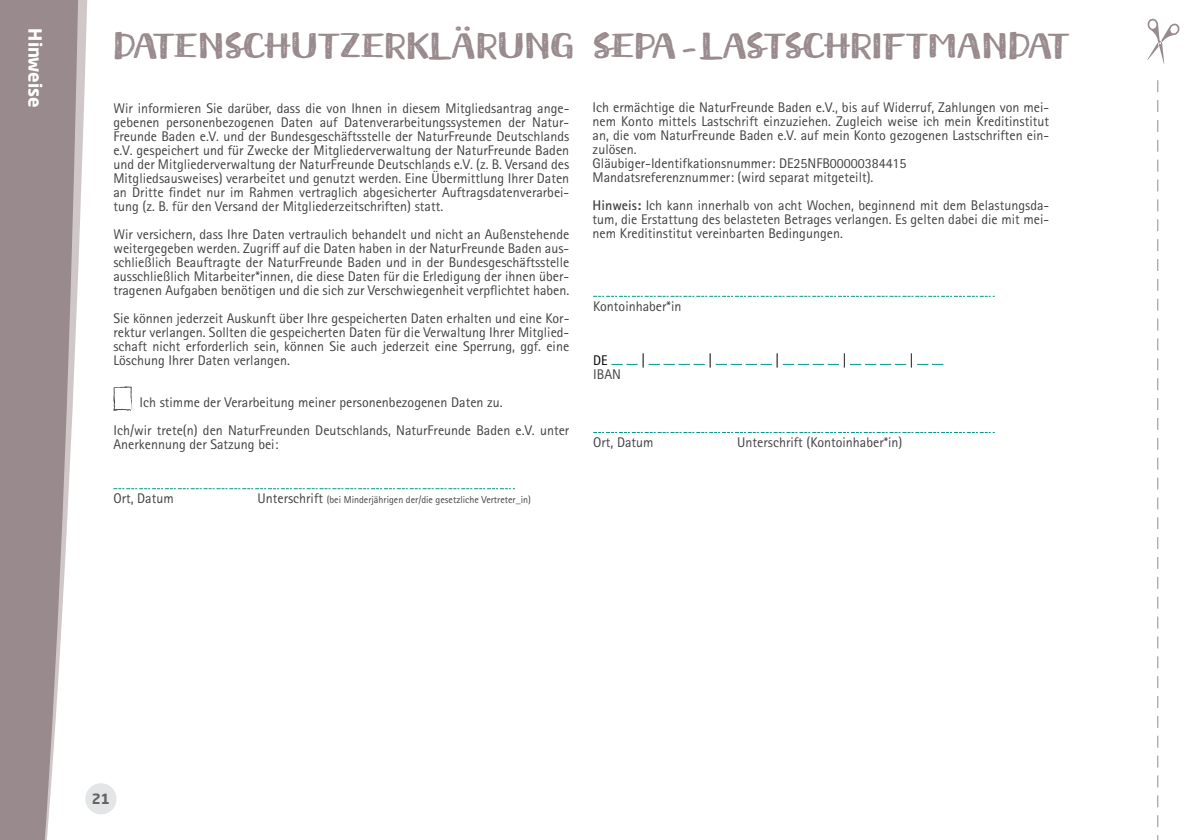
<style>
.page{position:relative;width:1191px;height:840px;background:#fff}
.page>*{position:absolute;margin:0;border:0;box-sizing:border-box;transform-origin:0 0}
.t1{font:40px "Meltow Brush Rust";letter-spacing:-.03em;color:#988a8d}
.t2{font:700 18px "Neo Sans Pro";color:#fff}
.t3{font:14px/14px "Rotis Sans Serif Std";color:#414042;text-align:justify}
.t4{font:14px "Rotis Sans Serif Std";color:#000}
.t5{font:700 14px "Neo Sans Pro";color:#636466}
.t6{font:10px "Rotis Sans Serif Std";color:#414042}
.s1{font-size:14px}
.s2{font-weight:700}
</style>
<div class="page">
<div style="left:85px;top:782px;width:31px;height:32px;background:#e4e5e6;border-radius:50%"></div>
<svg style="left:113px;top:386px;width:20px;height:25px"></svg>
<svg style="left:113px;top:488px;width:402px;height:1px"></svg>
<svg style="left:593px;top:295px;width:401px;height:1px"></svg>
<svg style="left:611px;top:363px;width:26px;height:1px"></svg>
<svg style="left:648px;top:363px;width:57px;height:1px"></svg>
<svg style="left:716px;top:363px;width:56px;height:1px"></svg>
<svg style="left:783px;top:363px;width:56px;height:1px"></svg>
<svg style="left:850px;top:363px;width:56px;height:1px"></svg>
<svg style="left:917px;top:363px;width:26px;height:1px"></svg>
<svg style="left:1157px;top:80px;width:1px;height:759px"></svg>
<svg style="left:1147px;top:18px;width:33px;height:46px"></svg>
<svg style="left:0;top:0;width:90px;height:839px;background:#a89c9e"></svg>
<p class="t2" style="left:47px;top:28px;width:81px;rotate:90deg">Hinweise</p>
<h1 class="t1" style="left:113px;top:22px;width:156px">DATEN SCHU</h1>
<h1 class="t1" style="left:318px;top:22px;width:46px">TZERKL</h1>
<h1 class="t1" style="left:450px;top:22px;width:50px">ÄRUNG</h1>
<p class="t3" style="left:113px;top:101px;width:457px">Wir informieren Sie darüber, dass die von Ihnen in diesem Mitgliedsantrag ange&shy;gebenen personenbezogenen Daten auf Datenverarbeitungssystemen der Natur-Freunde Baden e.V. und der Bundesgeschäftsstelle der NaturFreunde Deutschlands e.V. gespeichert und für Zwecke der Mitgliederverwaltung der NaturFreunde Baden und der Mitgliederverwaltung der NaturFreunde Deutschlands e.V. (z. B. Versand des Mitgliedsausweises) verarbeitet und genutzt werden. Eine Übermittlung Ihrer Daten an Dritte findet nur im Rahmen vertraglich abgesicherter Auftragsdatenverarbei&shy;tung (z. B. für den Versand der Mitgliederzeitschriften) statt.</p>
<p class="t3" style="left:113px;top:227px;width:457px">Wir versichern, dass Ihre Daten vertraulich behandelt und nicht an Außenstehende weitergegeben werden. Zugriff auf die Daten haben in der NaturFreunde Baden aus&shy;schließlich Beauftragte der NaturFreunde Baden und in der Bundesgeschäftsstelle ausschließlich Mitarbeiter*innen, die diese Daten für die Erledigung der ihnen über&shy;tragenen Aufgaben benötigen und die sich zur Verschwiegenheit verpflichtet haben.</p>
<p class="t3" style="left:113px;top:311px;width:457px">Sie können jederzeit Auskunft über Ihre gespeicherten Daten erhalten und eine Kor&shy;rektur verlangen. Sollten die gespeicherten Daten für die Verwaltung Ihrer Mitglied&shy;schaft nicht erforderlich sein, können Sie auch jederzeit eine Sperrung, ggf. eine Löschung Ihrer Daten verlangen.</p>
<p class="t3" style="left:113px;top:388px;width:457px;line-height:28px;text-indent:26px">Ich stimme der Verarbeitung meiner personenbezogenen Daten zu.<br>Ich/wir trete(n) den NaturFreunden Deutschlands, NaturFreunde Baden e.V. unter</p>
<p class="t3" style="left:113px;top:437px;width:166px">Anerkennung der Satzung bei:</p>
<p class="t3" style="left:113px;top:491px;width:62px">Ort, Datum</p>
<p class="t6" style="left:257px;top:493px;width:275px"><span class="s1">Unterschrift</span> (bei Minderjährigen der/die gesetzliche Vertreter_in)</p>
<h1 class="t1" style="left:593px;top:22px;width:232px">SEPA-LASTSCHRIF</h1>
<h1 class="t1" style="left:906px;top:22px;width:165px">TMANDAT</h1>
<p class="t3" style="left:592px;top:100px;width:458px;text-align:left">Ich ermächtige die NaturFreunde Baden e.V., bis auf Widerruf, Zahlungen von mei&shy;nem Konto mittels Lastschrift einzuziehen. Zugleich weise ich mein Kreditinstitut an, die vom NaturFreunde Baden e.V. auf mein Konto gezogenen Lastschriften ein&shy;zulösen.<br>Gläubiger-Identifkationsnummer: DE25NFB00000384415<br>Mandatsreferenznummer: (wird separat mitgeteilt).</p>
<p class="t3" style="left:592px;top:198px;width:458px"><span class="s2">Hinweis:</span> Ich kann innerhalb von acht Wochen, beginnend mit dem Belastungsda&shy;tum, die Erstattung des belasteten Betrages verlangen. Es gelten dabei die mit mei&shy;nem Kreditinstitut vereinbarten Bedingungen.</p>
<p class="t3" style="left:593px;top:299px;width:90px">Kontoinhaber*in</p>
<p class="t4" style="left:593px;top:351px;width:16px">DE</p>
<p class="t4" style="left:641px;top:351px;width:5px">|</p>
<p class="t4" style="left:708px;top:351px;width:5px">|</p>
<p class="t4" style="left:775px;top:351px;width:5px">|</p>
<p class="t4" style="left:842px;top:351px;width:5px">|</p>
<p class="t4" style="left:909px;top:351px;width:5px">|</p>
<p class="t3" style="left:593px;top:367px;width:29px">IBAN</p>
<p class="t3" style="left:593px;top:435px;width:62px">Ort, Datum</p>
<p class="t3" style="left:737px;top:435px;width:167px">Unterschrift (Kontoinhaber*in)</p>
<p class="t5" style="left:92px;top:789px;width:20px">21</p>
</div>
